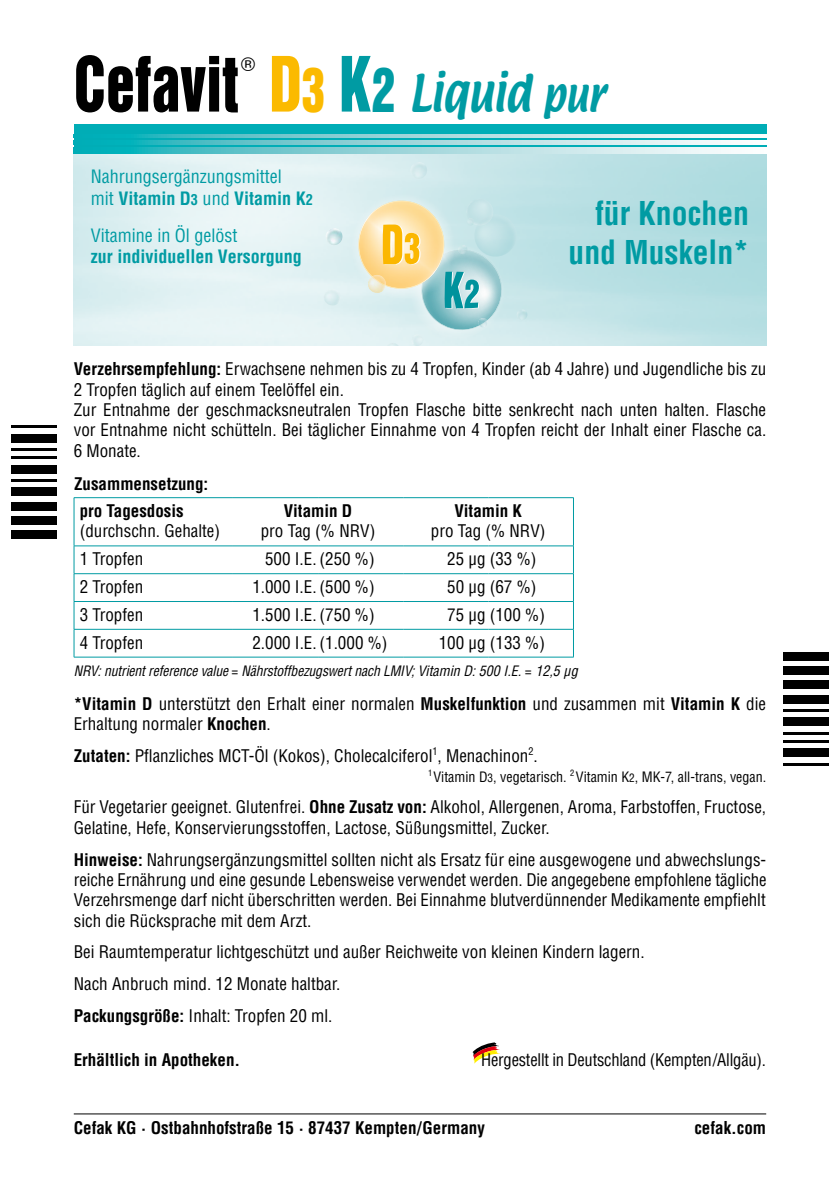
<style>
.page{position:relative;width:840px;height:1191px;background:#fff}
.page>*{position:absolute;margin:0;border:0;box-sizing:border-box;transform-origin:0 0}
.t1{font:69.6px "Helvetica Inserat LT Pro";color:#000;scale:.83 1}
.t2{font:45.6px "Textile";letter-spacing:-.005em;color:#009ba3;scale:.83 1}
.t3{font:700 condensed 32px/38.4px "Helvetica LT Pro";color:#009ba3;text-align:right}
.t4{font:19px "Helvetica";color:#000}
.t5{font:condensed 18px/21.6px "Helvetica LT Pro";color:#009ba3}
.t6{font:700 condensed 18px "Helvetica LT Pro";color:#009ba3}
.t7{font:condensed 17px/20.4px "Helvetica LT Pro";color:#000}
.t8{font:700 condensed 17px/27px "Helvetica LT Pro";color:#000}
.t9{font:italic condensed 14px "Helvetica LT Pro";letter-spacing:-.01em;color:#000}
.t10{font:condensed 14px "Helvetica LT Pro";color:#000}
.s1{font-family:"Helvetica Inserat LT Pro";font-size:69.6px;color:#fbba00}
.s2{font-family:"Helvetica Inserat LT Pro";font-size:55.6px;color:#fbba00}
.s3{font-family:"Helvetica Inserat LT Pro";font-size:69.6px}
.s4{font-family:"Helvetica Inserat LT Pro";font-size:55.6px}
.s5{font-size:40.8px}
.s6{font-weight:700}
.s7{font-weight:700;font-size:14.4px}
.s8{font-size:11.2px}
</style>
<div class="page">
<img style="left:74px;top:153px;width:691px;height:193px">
<img style="left:324px;top:229px;width:11px;height:16px">
<svg style="left:324px;top:290px;width:4px;height:12px"></svg>
<img style="left:409px;top:163px;width:12px;height:13px">
<svg style="left:335px;top:176px;width:197px;height:169px;background:#cfe2d6"></svg>
<hr style="left:11px;top:425px;width:46px;height:3px;background:#000">
<div style="left:11px;top:434px;width:46px;height:8px;background:#000"></div>
<hr style="left:11px;top:448px;width:46px;height:3px;background:#000">
<hr style="left:11px;top:456px;width:46px;height:3px;background:#000">
<div style="left:11px;top:465px;width:46px;height:8px;background:#000"></div>
<hr style="left:11px;top:479px;width:46px;height:3px;background:#000">
<div style="left:11px;top:488px;width:46px;height:8px;background:#000"></div>
<div style="left:11px;top:502px;width:46px;height:8px;background:#000"></div>
<div style="left:11px;top:516px;width:46px;height:8px;background:#000"></div>
<div style="left:11px;top:530px;width:46px;height:9px;background:#000"></div>
<hr style="left:782px;top:763px;width:46px;height:2px;background:#000">
<div style="left:782px;top:748px;width:46px;height:9px;background:#000"></div>
<hr style="left:782px;top:740px;width:46px;height:3px;background:#000">
<hr style="left:782px;top:731px;width:46px;height:3px;background:#000">
<div style="left:782px;top:717px;width:46px;height:9px;background:#000"></div>
<hr style="left:782px;top:709px;width:46px;height:2px;background:#000">
<div style="left:782px;top:694px;width:46px;height:9px;background:#000"></div>
<div style="left:782px;top:680px;width:46px;height:9px;background:#000"></div>
<div style="left:782px;top:666px;width:46px;height:9px;background:#000"></div>
<div style="left:782px;top:652px;width:46px;height:8px;background:#000"></div>
<div style="left:74px;top:125px;width:691px;height:28px;background:#00adb6"></div>
<svg style="left:137px;top:147px;width:628px;height:6px;background:#a3dade"></svg>
<svg style="left:137px;top:140px;width:628px;height:5px;background:#a3dade"></svg>
<svg style="left:137px;top:135px;width:628px;height:2px"></svg>
<svg style="left:75px;top:498px;width:498px;height:159px"></svg>
<hr style="left:74px;top:497px;width:159px;height:1px;background:#009ba3">
<hr style="left:74px;top:498px;width:1px;height:47px;background:#009ba3">
<hr style="left:233px;top:497px;width:85px;height:1px;background:#009ba3">
<hr style="left:318px;top:497px;width:85px;height:1px;background:#009ba3">
<hr style="left:403px;top:497px;width:85px;height:1px;background:#009ba3">
<hr style="left:488px;top:497px;width:85px;height:1px;background:#009ba3">
<hr style="left:573px;top:498px;width:1px;height:47px;background:#009ba3">
<hr style="left:74px;top:545px;width:159px;height:1px;background:#009ba3">
<hr style="left:233px;top:545px;width:85px;height:1px;background:#009ba3">
<hr style="left:318px;top:545px;width:85px;height:1px;background:#009ba3">
<hr style="left:403px;top:545px;width:85px;height:1px;background:#009ba3">
<hr style="left:488px;top:545px;width:85px;height:1px;background:#009ba3">
<hr style="left:74px;top:573px;width:159px;height:1px;background:#009ba3">
<hr style="left:233px;top:573px;width:85px;height:1px;background:#009ba3">
<hr style="left:318px;top:573px;width:85px;height:1px;background:#009ba3">
<hr style="left:403px;top:573px;width:85px;height:1px;background:#009ba3">
<hr style="left:488px;top:573px;width:85px;height:1px;background:#009ba3">
<hr style="left:74px;top:601px;width:159px;height:1px;background:#009ba3">
<hr style="left:233px;top:601px;width:85px;height:1px;background:#009ba3">
<hr style="left:318px;top:601px;width:85px;height:1px;background:#009ba3">
<hr style="left:403px;top:601px;width:85px;height:1px;background:#009ba3">
<hr style="left:488px;top:601px;width:85px;height:1px;background:#009ba3">
<hr style="left:74px;top:629px;width:159px;height:1px;background:#009ba3">
<svg style="left:74px;top:546px;width:1px;height:111px"></svg>
<hr style="left:233px;top:629px;width:85px;height:1px;background:#009ba3">
<hr style="left:318px;top:629px;width:85px;height:1px;background:#009ba3">
<hr style="left:403px;top:629px;width:85px;height:1px;background:#009ba3">
<hr style="left:488px;top:629px;width:85px;height:1px;background:#009ba3">
<svg style="left:573px;top:546px;width:1px;height:111px"></svg>
<hr style="left:74px;top:657px;width:159px;height:1px;background:#009ba3">
<hr style="left:233px;top:657px;width:85px;height:1px;background:#009ba3">
<hr style="left:318px;top:657px;width:85px;height:1px;background:#009ba3">
<hr style="left:403px;top:657px;width:85px;height:1px;background:#009ba3">
<hr style="left:488px;top:657px;width:85px;height:1px;background:#009ba3">
<svg style="left:472px;top:1042px;width:27px;height:22px"></svg>
<hr style="left:74px;top:1113px;width:691px;height:1px;background:#000">
<h1 class="t1" style="left:74px;top:43px;width:200px">Cefavit</h1>
<p class="t4" style="left:241px;top:49px;width:16px">®</p>
<h2 class="t2" style="left:269px;top:61px;width:405px"><span class="s1">D</span><span class="s2">3</span> <span class="s3">K</span><span class="s4">2</span> Liquid <span class="s5">pur</span></h2>
<p class="t5" style="left:91px;top:166px;width:223px">Nahrungsergänzungsmittel<br>mit <span class="s6">Vitamin D</span><span class="s7">3</span> und <span class="s6">Vitamin K</span><span class="s7">2</span></p>
<p class="t5" style="left:91px;top:224px;width:148px">Vitamine in Öl gelöst</p>
<p class="t6" style="left:91px;top:245px;width:212px">zur individuellen Versorgung</p>
<h3 class="t3" style="left:568px;top:194px;width:182px">für Knochen und Muskeln*</h3>
<p class="t7" style="left:74px;top:359px;width:693px"><span class="s6">Verzehrsempfehlung:</span> Erwachsene nehmen bis zu 4 Tropfen, Kinder (ab 4 Jahre) und Jugendliche bis zu 2 Tropfen täglich auf einem Teelöffel ein.<br>Zur Entnahme der geschmacksneutralen Tropfen Flasche bitte senkrecht nach unten halten. Flasche vor Entnahme nicht schütteln. Bei täglicher Einnahme von 4 Tropfen reicht der Inhalt einer Flasche ca.<br>6 Monate.</p>
<p class="t8" style="left:80px;top:470px;width:130px;text-indent:-6px">Zusammensetzung: pro Tagesdosis</p>
<p class="t7" style="left:80px;top:521px;width:142px">(durchschn. Gehalte)</p>
<p class="t8" style="left:283px;top:497px;width:70px">Vitamin D</p>
<p class="t7" style="left:261px;top:521px;width:116px">pro Tag (% NRV)</p>
<p class="t8" style="left:454px;top:497px;width:69px">Vitamin K</p>
<p class="t7" style="left:430px;top:521px;width:116px">pro Tag (% NRV)</p>
<p class="t7" style="left:80px;top:548px;width:65px">1 Tropfen</p>
<p class="t7" style="left:265px;top:548px;width:111px">500 I.E. (250 %)</p>
<p class="t7" style="left:447px;top:548px;width:91px">25 µg (33 %)</p>
<p class="t7" style="left:80px;top:576px;width:65px">2 Tropfen</p>
<p class="t7" style="left:252px;top:576px;width:124px">1.000 I.E. (500 %)</p>
<p class="t7" style="left:447px;top:576px;width:91px">50 µg (67 %)</p>
<p class="t7" style="left:80px;top:604px;width:65px">3 Tropfen</p>
<p class="t7" style="left:252px;top:604px;width:124px">1.500 I.E. (750 %)</p>
<p class="t7" style="left:447px;top:604px;width:99px">75 µg (100 %)</p>
<p class="t7" style="left:80px;top:632px;width:65px">4 Tropfen</p>
<p class="t7" style="left:252px;top:632px;width:137px">2.000 I.E. (1.000 %)</p>
<p class="t7" style="left:438px;top:632px;width:108px">100 µg (133 %)</p>
<p class="t9" style="left:74px;top:661px;width:505px">NRV: nutrient reference value = Nährstoffbezugswert nach LMIV; Vitamin D: 500 I.E. = 12,5 µg</p>
<p class="t7" style="left:74px;top:693px;width:693px"><span class="s6">*Vitamin D</span> unterstützt den Erhalt einer normalen <span class="s6">Muskelfunktion</span> und zusammen mit <span class="s6">Vitamin K</span> die<br>Erhaltung normaler <span class="s6">Knochen</span>.</p>
<p class="t7" style="left:74px;top:745px;width:465px"><span class="s6">Zutaten:</span> Pflanzliches MCT-Öl (Kokos), Cholecalciferol<sup>1</sup>, Menachinon<sup>2</sup>.</p>
<p class="t10" style="left:428px;top:767px;width:339px"><sup>1</sup>Vitamin D<span class="s8">3</span>, vegetarisch. <sup>2</sup> Vitamin K<span class="s8">2</span>, MK-7, all-trans, vegan.</p>
<p class="t7" style="left:74px;top:797px;width:693px">Für Vegetarier geeignet. Glutenfrei. <span class="s6">Ohne Zusatz von:</span> Alkohol, Allergenen, Aroma, Farbstoffen, Fructose,<br>Gelatine, Hefe, Konservierungsstoffen, Lactose, Süßungsmittel, Zucker.</p>
<p class="t7" style="left:74px;top:849px;width:694px;text-align:justify"><span class="s6">Hinweise:</span> Nahrungsergänzungsmittel sollten nicht als Ersatz für eine ausgewogene und abwechslungs&shy;reiche Ernährung und eine gesunde Lebensweise verwendet werden. Die angegebene empfohlene tägliche Verzehrsmenge darf nicht überschritten werden. Bei Einnahme blutverdünnender Medikamente empfiehlt sich die Rücksprache mit dem Arzt.</p>
<p class="t7" style="left:74px;top:936px;width:572px;line-height:31.8px">Bei Raumtemperatur lichtgeschützt und außer Reichweite von kleinen Kindern lagern.<br>Nach Anbruch mind. 12 Monate haltbar.<br><span class="s6">Packungsgröße:</span> Inhalt: Tropfen 20 ml.</p>
<p class="t8" style="left:74px;top:1045px;width:168px">Erhältlich in Apotheken.</p>
<p class="t7" style="left:481px;top:1049px;width:286px">Hergestellt in Deutschland (Kempten/Allgäu).</p>
<p class="t8" style="left:74px;top:1114px;width:412px">Cefak KG · Ostbahnhofstraße 15 · 87437 Kempten/Germany</p>
<p class="t8" style="left:694px;top:1114px;width:73px">cefak.com</p>
</div>
